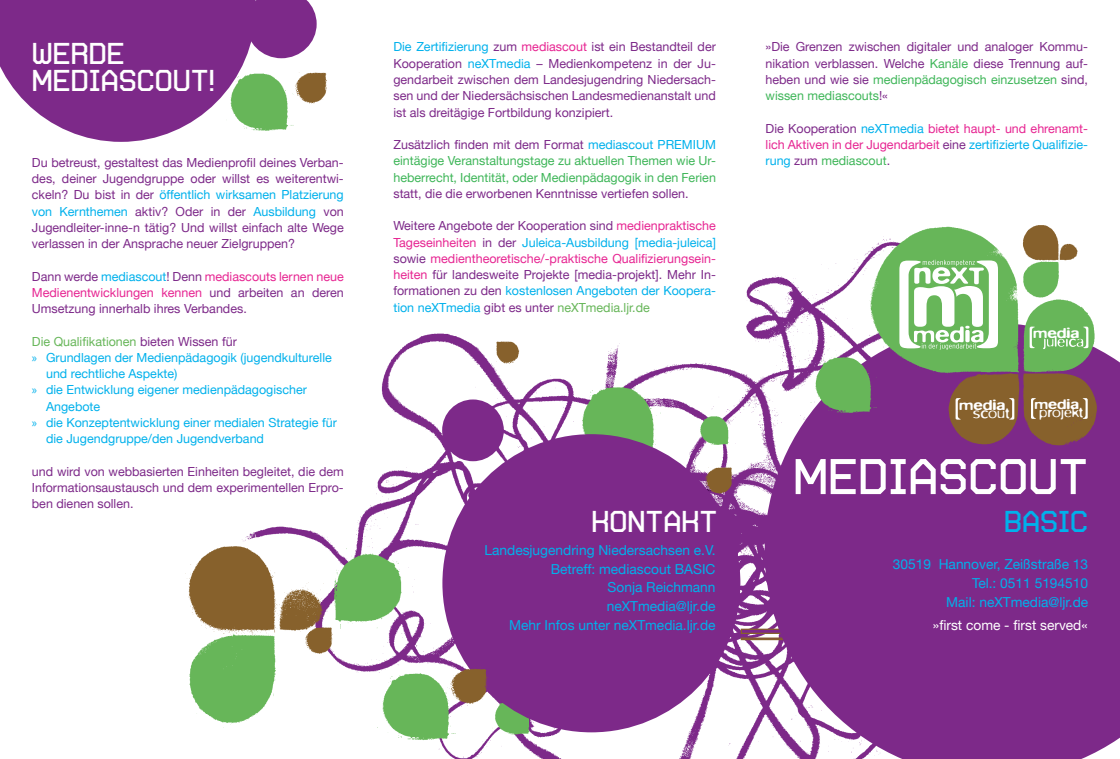
<style>
.page{position:relative;width:1120px;height:759px;background:#fff}
.page>*{position:absolute;margin:0;border:0;box-sizing:border-box;transform-origin:0 0}
.t1{font:50px "Autobahn";color:#fff}
.t2{font:30px/27.5px "Autobahn";color:#fff}
.t3{font:30px "Autobahn";color:#00b1ec}
.t4{font:300 16.25px "Blur";color:#fff;scale:1.04 1}
.t5{font:300 15.75px "Blur";color:#fff;scale:1.04 1}
.t6{font:500 14.62px "Blur";color:#fff;scale:1.19 1}
.t7{font:500 14.12px "Blur";color:#fff;scale:1.19 1}
.t8{font:13.75px/18.8px "Helvetica KM";color:#00b1ec;text-align:right}
.t9{font:13.75px "Helvetica KM";color:#fff}
.t10{font:12.5px/16.2px "Helvetica KM";color:#7d2989;text-align:justify}
.t11{font:12.5px "Helvetica KM";color:#00b1ec}
.t12{font:12.5px/16.2px "Helvetica KM";color:#3fb659;text-align:justify}
.t13{font:12.5px/16.2px "Helvetica KM";color:#e72592;text-align:justify}
.t14{font:12.5px "Helvetica KM";color:#67b659}
.s1{color:#00b1ec}
.s2{color:#e72592}
.s3{color:#7d2989}
.s4{font-family:"Myriad Pro"}
.s5{color:#67b659}
.s6{color:#3fb659}
</style>
<div class="page">
<img style="left:734px;top:259px;width:125px;height:499px">
<hr style="left:741px;top:629px;width:378px;height:4px;background:#7d2989">
<div style="left:741px;top:628px;width:379px;height:5px;border:1px solid #87612c"></div>
<div style="left:741px;top:637px;width:379px;height:3px;border:1px solid #87612c"></div>
<img style="left:245px;top:333px;width:489px;height:425px">
<img style="left:574px;top:379px;width:94px;height:76px">
<img style="left:697px;top:413px;width:36px;height:33px">
<img style="left:698px;top:460px;width:37px;height:36px">
<img style="left:491px;top:696px;width:45px;height:40px">
<svg style="left:256px;top:0;width:61px;height:58px;background:#8c4297"></svg>
<div style="left:442px;top:434px;width:298px;height:298px;background:#7d2989;border-radius:50%"></div>
<svg style="left:764px;top:323px;width:356px;height:435px;background:#893d94"></svg>
<div style="left:442px;top:399px;width:62px;height:62px;background:#7d2989;border-radius:50%"></div>
<svg style="left:0;top:0;width:256px;height:142px;background:#8e4598"></svg>
<img style="left:859px;top:226px;width:161px;height:154px">
<img style="left:1020px;top:299px;width:79px;height:71px">
<img style="left:1028px;top:370px;width:73px;height:80px">
<img style="left:943px;top:369px;width:85px;height:84px">
<img style="left:1015px;top:225px;width:42px;height:42px">
<img style="left:1020px;top:258px;width:41px;height:43px">
<img style="left:1056px;top:237px;width:22px;height:24px">
<svg style="left:955px;top:398px;width:6px;height:21px"></svg>
<svg style="left:1009px;top:398px;width:5px;height:21px"></svg>
<svg style="left:1031px;top:398px;width:5px;height:20px"></svg>
<svg style="left:1082px;top:398px;width:5px;height:20px"></svg>
<svg style="left:899px;top:259px;width:99px;height:90px"></svg>
<svg style="left:1029px;top:326px;width:6px;height:22px"></svg>
<svg style="left:1043px;top:326px;width:45px;height:23px"></svg>
<img style="left:185px;top:539px;width:102px;height:108px">
<img style="left:185px;top:626px;width:98px;height:106px">
<img style="left:271px;top:573px;width:59px;height:61px">
<img style="left:330px;top:546px;width:79px;height:87px">
<img style="left:298px;top:620px;width:37px;height:36px">
<img style="left:376px;top:666px;width:85px;height:78px">
<img style="left:442px;top:659px;width:49px;height:48px">
<img style="left:809px;top:351px;width:72px;height:65px">
<img style="left:490px;top:338px;width:31px;height:32px">
<img style="left:224px;top:68px;width:70px;height:67px">
<img style="left:287px;top:68px;width:40px;height:39px">
<h2 class="t2" style="left:32px;top:38px;width:184px">WERDE<br>MEDIASCOUT!</h2>
<p class="t10" style="left:32px;top:154px;width:313px">Du betreust, gestaltest das Medienprofil deines Verban&shy;des, deiner Jugendgruppe oder willst es weiterentwi&shy;ckeln? Du bist in der <span class="s1">öffentlich wirksamen Platzierung von Kernthemen</span> aktiv? Oder in der <span class="s1">Ausbildung</span> von Jugendleiter-inne-n tätig? Und willst einfach alte Wege verlassen in der Ansprache neuer Zielgruppen?</p>
<p class="t10" style="left:32px;top:268px;width:313px">Dann werde <span class="s1">mediascout</span>! Denn <span class="s2">mediascouts lernen neue Medienentwicklungen kennen</span> und arbeiten an deren Umsetzung innerhalb ihres Verbandes.</p>
<p class="t14" style="left:32px;top:333px;width:206px">Die Qualifikationen <span class="s3">bieten Wissen für</span></p>
<p class="t11" style="left:32px;top:350px;width:301px"><span class="s4">»</span> Grundlagen der Medienpädagogik (jugendkulturelle</p>
<p class="t11" style="left:46px;top:366px;width:133px">und rechtliche Aspekte)</p>
<p class="t11" style="left:32px;top:382px;width:277px"><span class="s4">»</span> die Entwicklung eigener medienpädagogischer</p>
<p class="t11" style="left:46px;top:398px;width:56px">Angebote</p>
<p class="t11" style="left:32px;top:415px;width:306px"><span class="s4">»</span> die Konzeptentwicklung einer medialen Strategie für</p>
<p class="t11" style="left:46px;top:431px;width:219px">die Jugendgruppe/den Jugendverband</p>
<p class="t10" style="left:32px;top:463px;width:313px">und wird von webbasierten Einheiten begleitet, die dem Informationsaustausch und dem experimentellen Erpro&shy;ben dienen sollen.</p>
<p class="t10" style="left:393px;top:39px;width:324px"><span class="s1">Die Zertifizierung</span> zum <span class="s2">mediascout</span> ist ein Bestandteil der Kooperation <span class="s1">neXTmedia</span> – Medienkompetenz in der Ju&shy;gendarbeit zwischen dem Landesjugendring Niedersach&shy;sen und der Niedersächsischen Landesmedienanstalt und ist als dreitägige Fortbildung konzipiert.</p>
<p class="t12" style="left:393px;top:137px;width:324px"><span class="s3">Zusätzlich finden mit dem Format</span> <span class="s1">mediascout PREMIUM </span>eintägige Veranstaltungstage zu aktuellen Themen wie Ur&shy;heberrecht, Identität, oder Medienpädagogik in den Ferien</p>
<p class="t10" style="left:393px;top:185px;width:297px">statt, die die erworbenen Kenntnisse vertiefen sollen.</p>
<p class="t10" style="left:393px;top:218px;width:324px">Weitere Angebote der Kooperation sind <span class="s2">medienpraktische Tageseinheiten</span> in der <span class="s1">Juleica-Ausbildung [media-juleica] </span>sowie <span class="s2">medientheoretische/-praktische Qualifizierungsein&shy;heiten</span> für landesweite Projekte [media-projekt]. Mehr In&shy;formationen zu den <span class="s1">kostenlosen Angeboten der Koopera&shy;tion neXTmedia</span> gibt es unter <span class="s5">neXTmedia.ljr.de</span></p>
<h2 class="t2" style="left:591px;top:505px;width:128px">KONTAKT</h2>
<p class="t8" style="left:484px;top:540px;width:233px">Landesjugendring Niedersachsen e.V.<br>Betreff: mediascout BASIC<br>Sonja Reichmann<br>neXTmedia@ljr.de<br>Mehr Infos unter neXTmedia.ljr.de</p>
<p class="t10" style="left:765px;top:39px;width:324px">»Die Grenzen zwischen digitaler und analoger Kommu&shy;nikation verblassen. Welche <span class="s6">Kanäle</span> diese Trennung auf&shy;heben und wie sie <span class="s6">medienpädagogisch einzusetzen</span> sind, <span class="s6">wissen mediascouts</span>!«</p>
<p class="t13" style="left:765px;top:120px;width:324px"><span class="s3">Die Kooperation</span> <span class="s1">neXTmedia</span> bietet haupt- und ehrenamt&shy;lich Aktiven in der Jugendarbeit <span class="s3">eine</span> <span class="s1">zertifizierte Qualifizie&shy;rung</span> <span class="s3">zum</span> <span class="s6">mediascout</span><span class="s3">.</span></p>
<p class="t6" style="left:959px;top:396px;width:40px">media</p>
<h3 class="t4" style="left:972px;top:403px;width:37px">scout</h3>
<p class="t6" style="left:1033px;top:324px;width:40px">media</p>
<p class="t7" style="left:1034px;top:396px;width:39px">media</p>
<p class="t5" style="left:1039px;top:403px;width:44px">projekt</p>
<h1 class="t1" style="left:793px;top:449px;width:296px">MEDIASCOUT</h1>
<h2 class="t3" style="left:1004px;top:504px;width:85px">BASIC</h2>
<p class="t8" style="left:893px;top:554px;width:197px">30519 Hannover, Zeißstraße 13<br>Tel.: 0511 5194510<br>Mail: neXTmedia@ljr.de</p>
<p class="t9" style="left:933px;top:617px;width:156px">»first come - first served«</p>
</div>
